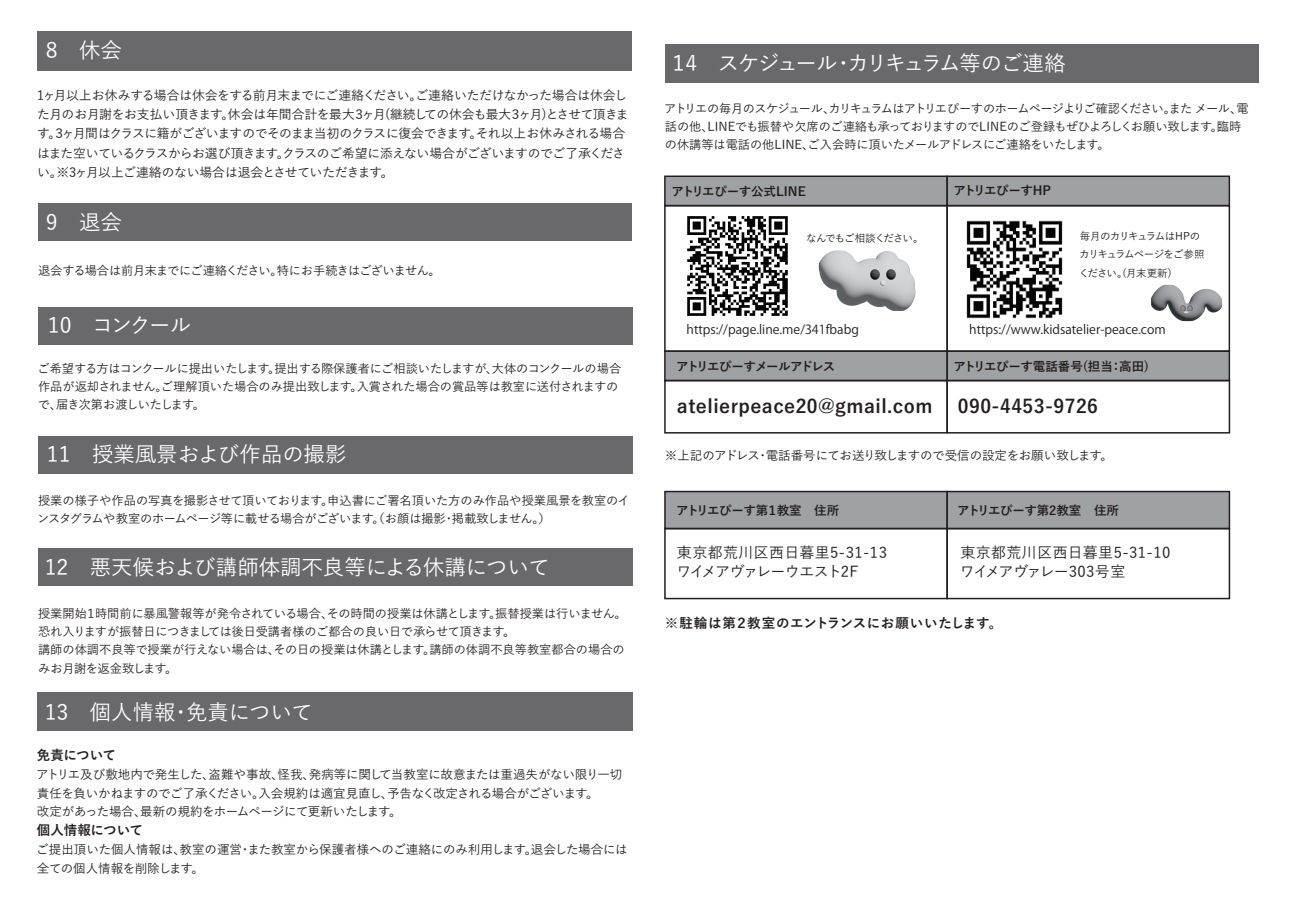
<style>
.page{position:relative;width:1289px;height:919px;background:#fff}
.page>*{position:absolute;margin:0;border:0;box-sizing:border-box;transform-origin:0 0}
.t1{font:500 21.45px "Yu Go";letter-spacing:-.005em;color:#fff}
.t2{font:500 21.45px "Yu Go";letter-spacing:-.09em;color:#fff}
.t3{font:700 18.75px "Yu Go";letter-spacing:.025em;color:#231f20}
.t4{font:500 15px/18.8px "Yu Go";letter-spacing:.005em;color:#231f20}
.t5{font:500 15px/18.8px "Yu Go";letter-spacing:.025em;color:#231f20}
.t6{font:700 13.5px "Yu Go";letter-spacing:.03em;color:#231f20}
.t7{font:700 13.5px "Yu Go";letter-spacing:-.005em;color:#231f20}
.t8{font:500 12.75px/19.2px "Yu Go";letter-spacing:-.04em;color:#231f20}
.t9{font:500 12.45px/18.8px "Yu Go";letter-spacing:-.015em;color:#231f20}
.t10{font:12.45px "Koz Go Pr 6 N";color:#231f20}
.t11{font:700 12.45px "Yu Go";letter-spacing:-.025em;color:#231f20}
.t12{font:700 12.45px "Yu Go";letter-spacing:-.1em;color:#231f20}
.t13{font:700 12.45px "Yu Go";letter-spacing:-.05em;color:#231f20}
.t14{font:500 12.15px/18.3px "Yu Go";letter-spacing:-.02em;color:#231f20}
.t15{font:500 12.15px "Yu Go";letter-spacing:-.05em;color:#231f20}
.t16{font:500 10.5px/18.3px "Yu Go";letter-spacing:-.075em;color:#231f20}
</style>
<div class="page">
<div style="left:665px;top:176px;width:278px;height:30px;background:#a0a1a5"></div>
<div style="left:943px;top:176px;width:286px;height:30px;background:#a0a1a5"></div>
<div style="left:665px;top:351px;width:282px;height:29px;background:#a0a1a5"></div>
<div style="left:943px;top:351px;width:286px;height:30px;background:#a0a1a5"></div>
<div style="left:665px;top:491px;width:282px;height:37px;background:#a0a1a5"></div>
<div style="left:947px;top:491px;width:282px;height:37px;background:#a0a1a5"></div>
<div style="left:37px;top:31px;width:594px;height:40px;background:#69696c"></div>
<div style="left:38px;top:306px;width:594px;height:38px;background:#69696c"></div>
<div style="left:38px;top:436px;width:594px;height:38px;background:#69696c"></div>
<div style="left:38px;top:548px;width:594px;height:38px;background:#69696c"></div>
<div style="left:38px;top:203px;width:593px;height:38px;background:#69696c"></div>
<div style="left:665px;top:44px;width:593px;height:39px;background:#69696c"></div>
<div style="left:37px;top:692px;width:595px;height:38px;background:#69696c"></div>
<img style="left:687px;top:216px;width:101px;height:100px">
<img style="left:966px;top:220px;width:97px;height:99px">
<div style="left:664px;top:380px;width:283px;height:53px;border:2px solid #231f20"></div>
<div style="left:946px;top:380px;width:284px;height:53px;border:2px solid #231f20"></div>
<div style="left:664px;top:490px;width:283px;height:39px;border:2px solid #231f20"></div>
<div style="left:946px;top:490px;width:284px;height:39px;border:2px solid #231f20"></div>
<div style="left:664px;top:528px;width:283px;height:71px;border:2px solid #231f20"></div>
<div style="left:946px;top:528px;width:284px;height:71px;border:2px solid #231f20"></div>
<div style="left:664px;top:175px;width:283px;height:31px;border:2px solid #231f20"></div>
<div style="left:664px;top:205px;width:283px;height:147px;border:2px solid #231f20"></div>
<div style="left:946px;top:175px;width:283px;height:31px;border:2px solid #231f20"></div>
<div style="left:946px;top:205px;width:283px;height:147px;border:2px solid #231f20"></div>
<div style="left:946px;top:350px;width:283px;height:31px;border:2px solid #231f20"></div>
<div style="left:664px;top:350px;width:283px;height:31px;border:2px solid #231f20"></div>
<img style="left:1151px;top:285px;width:70px;height:36px">
<svg style="left:1180px;top:306px;width:12px;height:7px"></svg>
<img style="left:818px;top:250px;width:97px;height:61px">
<svg style="left:870px;top:269px;width:25px;height:16px"></svg>
<h1 class="t1" style="left:46px;top:30px;width:78px">8　休会</h1>
<p class="t8" style="left:37px;top:84px;width:593px">1ヶ月以上お休みする場合は休会をする前月末までにご連絡ください。ご連絡いただけなかった場合は休会した月のお月謝をお支払い頂きます。休会は年間合計を最大３ヶ月(継続しての休会も最大３ヶ月)とさせて頂きます。３ヶ月間はクラスに籍がございますのでそのまま当初のクラスに復会できます。それ以上お休みされる場合はまた空いているクラスからお選び頂きます。クラスのご希望に添えない場合がございますのでご了承ください。※3ヶ月以上ご連絡のない場合は退会とさせていただきます。</p>
<h1 class="t1" style="left:46px;top:202px;width:78px">9　退会</h1>
<p class="t15" style="left:38px;top:259px;width:404px">退会する場合は前月末までにご連絡ください。特にお手続きはございません。</p>
<h1 class="t1" style="left:48px;top:305px;width:145px">10　コンクール</h1>
<p class="t14" style="left:37px;top:357px;width:585px">ご希望する方はコンクールに提出いたします。提出する際保護者にご相談いたしますが、大体のコンクールの場合作品が返却されません。ご理解頂いた場合のみ提出致します。入賞された場合の賞品等は教室に送付されますので、届き次第お渡しいたします。</p>
<h1 class="t1" style="left:47px;top:434px;width:301px">11　授業風景および作品の撮影</h1>
<p class="t14" style="left:37px;top:489px;width:594px">授業の様子や作品の写真を撮影させて頂いております。申込書にご署名頂いた方のみ作品や授業風景を教室のインスタグラムや教室のホームページ等に載せる場合がございます。（お顔は撮影・掲載致しません。）</p>
<h1 class="t1" style="left:45px;top:547px;width:506px">12　悪天候および講師体調不良等による休講について</h1>
<p class="t14" style="left:38px;top:602px;width:590px">授業開始１時間前に暴風警報等が発令されている場合、その時間の授業は休講とします。振替授業は行いません。恐れ入りますが振替日につきましては後日受講者様のご都合の良い日で承らせて頂きます。<br>講師の体調不良等で授業が行えない場合は、その日の授業は休講とします。講師の体調不良等教室都合の場合のみお月謝を返金致します。</p>
<h1 class="t1" style="left:45px;top:692px;width:269px">13　個人情報・免責について</h1>
<p class="t7" style="left:37px;top:747px;width:81px">免責について</p>
<p class="t9" style="left:36px;top:763px;width:587px">アトリエ及び敷地内で発生した、盗難や事故、怪我、発病等に関して当教室に故意または重過失がない限り一切責任を負いかねますのでご了承ください。入会規約は適宜見直し、予告なく改定される場合がございます。<br>改定があった場合、最新の規約をホームページにて更新いたします。</p>
<p class="t7" style="left:37px;top:822px;width:108px">個人情報について</p>
<p class="t9" style="left:36px;top:838px;width:593px">ご提出頂いた個人情報は、教室の運営・また教室から保護者様へのご連絡にのみ利用します。退会した場合には全ての個人情報を削除します。</p>
<h1 class="t2" style="left:667px;top:43px;width:399px">１4　スケジュール・カリキュラム等のご連絡</h1>
<p class="t14" style="left:664px;top:97px;width:586px">アトリエの毎月のスケジュール、カリキュラムはアトリエぴーすのホームページよりご確認ください。また メール、電話の他、LINEでも振替や欠席のご連絡も承っておりますのでLINEのご登録もぜひよろしくお願い致します。臨時の休講等は電話の他LINE、ご入会時に頂いたメールアドレスにご連絡をいたします。</p>
<p class="t11" style="left:671px;top:184px;width:136px">アトリエぴーす公式LINE</p>
<p class="t16" style="left:806px;top:227px;width:119px">なんでもご相談ください。</p>
<p class="t11" style="left:953px;top:184px;width:99px">アトリエぴーすHP</p>
<p class="t16" style="left:1078px;top:225px;width:127px">毎月のカリキュラムはHPのカリキュラムページをご参照ください。(月末更新)</p>
<p class="t10" style="left:686px;top:322px;width:174px">https://page.line.me/341fbabg</p>
<p class="t10" style="left:969px;top:322px;width:198px">https://www.kidsatelier-peace.com</p>
<p class="t12" style="left:676px;top:359px;width:161px">アトリエぴーすメールアドレス</p>
<p class="t11" style="left:953px;top:359px;width:197px">アトリエぴーす電話番号(担当：高田)</p>
<h2 class="t3" style="left:677px;top:395px;width:257px">atelierpeace20@gmail.com</h2>
<h2 class="t3" style="left:957px;top:396px;width:141px">090-4453-9726</h2>
<p class="t9" style="left:665px;top:444px;width:449px">※上記のアドレス・電話番号にてお送り致しますので受信の設定をお願い致します。</p>
<p class="t13" style="left:676px;top:503px;width:164px">アトリエぴーす第１教室　住所</p>
<p class="t11" style="left:957px;top:503px;width:163px">アトリエぴーす第2教室　住所</p>
<p class="t4" style="left:676px;top:541px;width:212px">東京都荒川区西日暮里5-31-13ワイメアヴァレーウエスト2F</p>
<p class="t5" style="left:959px;top:541px;width:212px">東京都荒川区西日暮里5-31-10ワイメアヴァレー303号室</p>
<p class="t6" style="left:665px;top:615px;width:339px">※駐輪は第２教室のエントランスにお願いいたします。</p>
</div>
